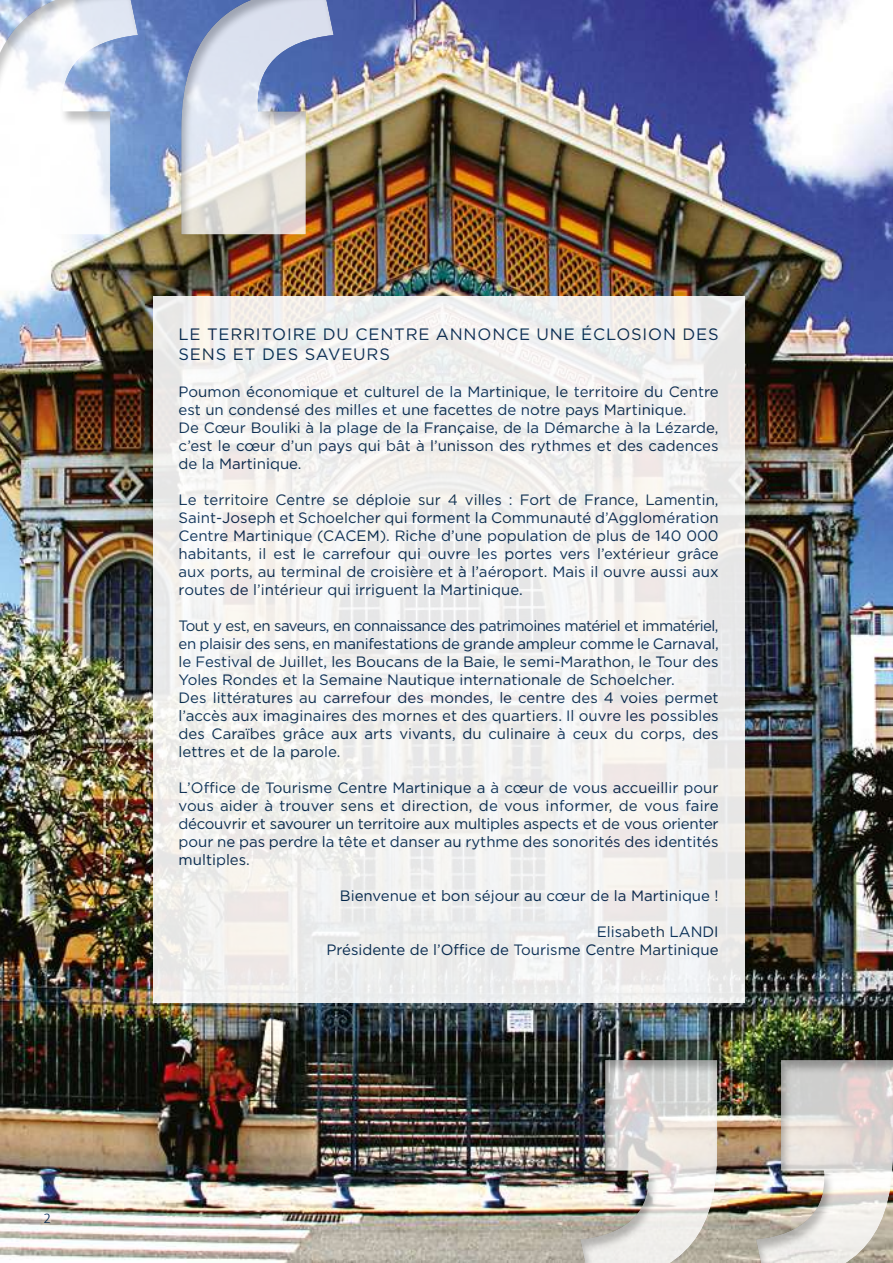
<style>
.page{position:relative;width:893px;height:1263px;background:#fff}
.page>*{position:absolute;margin:0;border:0;box-sizing:border-box;transform-origin:0 0}
.t1{font:700 769.8px "Gotham";color:#fff}
.t2{font:700 691.95px "Gotham";color:#fff}
.t3{font:16.5px/19.8px "Gotham";letter-spacing:.05em;color:#002851}
.t4{font:15px/18px "Gotham";color:#002851}
.t5{font:300 15px "Calibri";color:#002851}
</style>
<div class="page">
<img style="left:0;top:759px;width:893px;height:504px">
<div style="left:153px;top:296px;width:591px;height:707px;background:#f0efed"></div>
<div style="left:0;top:0;width:893px;height:759px;background:#000;opacity:.3"></div>
<div style="left:521px;top:840px;width:372px;height:423px;background:#000;opacity:.3"></div>
<h1 class="t1" style="left:-58px;top:-254px;width:417px">“</h1>
<p class="t5" style="left:43px;top:1209px;width:9px">2</p>
<p class="t3" style="left:179px;top:324px;width:542px">LE TERRITOIRE DU CENTRE ANNONCE UNE ÉCLOSION DES<br>SENS ET DES SAVEURS</p>
<p class="t4" style="left:179px;top:383px;width:542px">Poumon économique et culturel de la Martinique, le territoire du Centre est un condensé des milles et une facettes de notre pays Martinique.<br>De Cœur Bouliki à la plage de la Française, de la Démarche à la Lézarde, c’est le cœur d’un pays qui bât à l’unisson des rythmes et des cadences de la Martinique.</p>
<p class="t4" style="left:179px;top:491px;width:542px;text-align:justify">Le territoire Centre se déploie sur 4 villes : Fort de France, Lamentin, Saint-Joseph et Schoelcher qui forment la Communauté d’Agglomération Centre Martinique (CACEM). Riche d’une population de plus de 140 000 habitants, il est le carrefour qui ouvre les portes vers l’extérieur grâce aux ports, au terminal de croisière et à l’aéroport. Mais il ouvre aussi aux routes de l’intérieur qui irriguent la Martinique.</p>
<p class="t4" style="left:179px;top:617px;width:542px">Tout y est, en saveurs, en connaissance des patrimoines matériel et immatériel, en plaisir des sens, en manifestations de grande ampleur comme le Carnaval, le Festival de Juillet, les Boucans de la Baie, le semi-Marathon, le Tour des Yoles Rondes et la Semaine Nautique internationale de Schoelcher.<br>Des littératures au carrefour des mondes, le centre des 4 voies permet l’accès aux imaginaires des mornes et des quartiers. Il ouvre les possibles des Caraïbes grâce aux arts vivants, du culinaire à ceux du corps, des lettres et de la parole.</p>
<p class="t4" style="left:179px;top:779px;width:542px;text-align:justify">L’Office de Tourisme Centre Martinique a à cœur de vous accueillir pour vous aider à trouver sens et direction, de vous informer, de vous faire découvrir et savourer un territoire aux multiples aspects et de vous orienter pour ne pas perdre la tête et danser au rythme des sonorités des identités multiples.</p>
<p class="t4" style="left:340px;top:887px;width:380px">Bienvenue et bon séjour au cœur de la Martinique !</p>
<p class="t4" style="left:326px;top:923px;width:394px;text-align:right">Elisabeth LANDI<br>Présidente de l’Office de Tourisme Centre Martinique</p>
<h2 class="t2" style="left:559px;top:841px;width:375px">”</h2>
</div>
